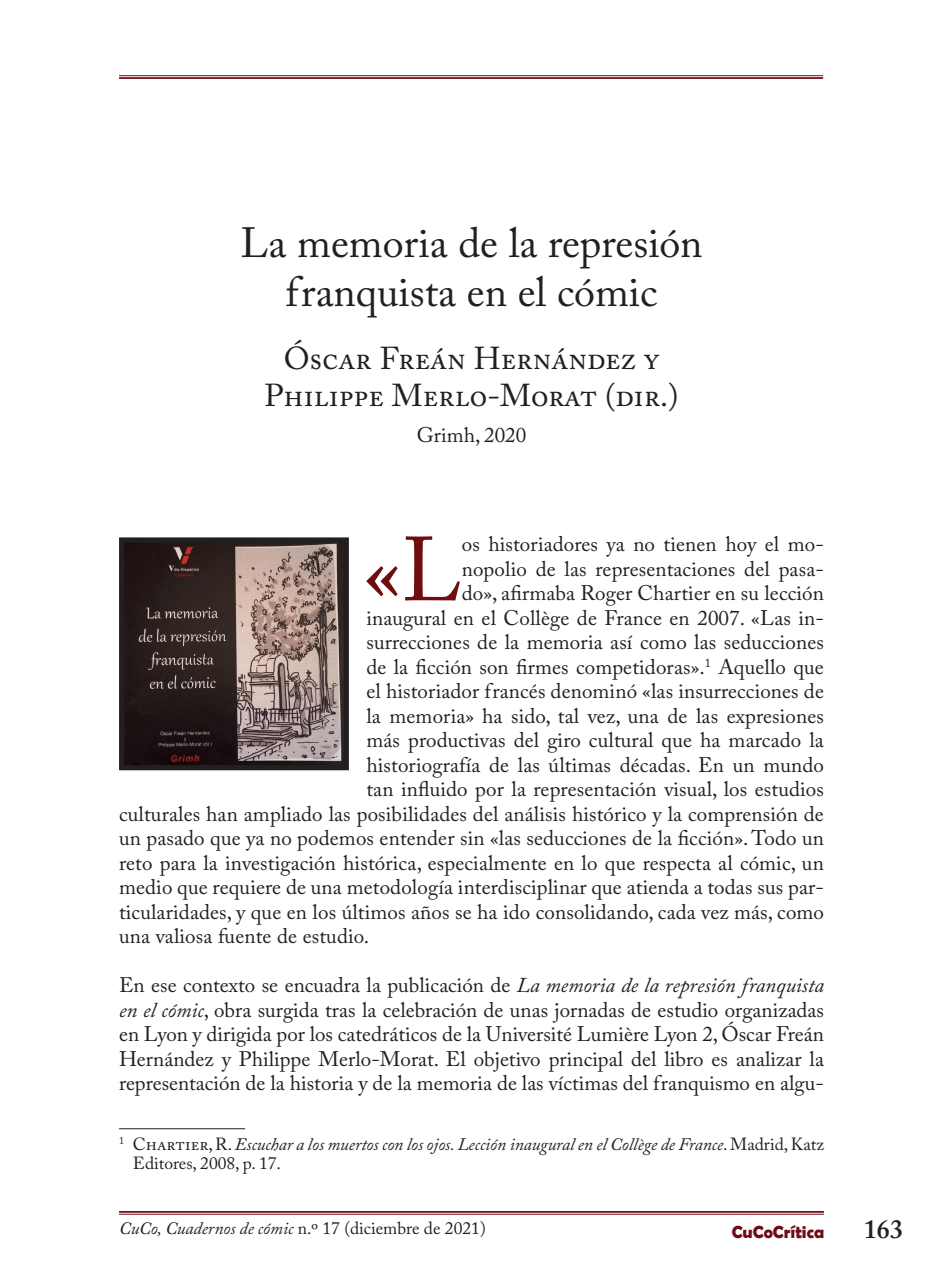
<style>
.page{position:relative;width:943px;height:1288px;background:#fff}
.page>*{position:absolute;margin:0;border:0;box-sizing:border-box;transform-origin:0 0}
.t1{font:89.95px "Adobe Caslon Pro";color:#710c0e}
.t2{font:42px/49px "Adobe Caslon Pro";color:#231f20;text-align:center}
.t3{font:31.5px/37.8px "Adobe Caslon Pro";color:#231f20;text-align:center}
.t4{font:600 26.25px "Adobe Caslon Pro";color:#231f20}
.t5{font:21px/24.5px "Adobe Caslon Pro";color:#231f20;text-align:justify}
.t6{font:italic 17.5px/19.2px "Adobe Caslon Pro";color:#231f20}
.t7{font:17.5px "Adobe Caslon Pro";color:#231f20}
.t8{font:700 17.5px "Berlin Sans FB Demi";color:#6e0b17}
.s1{font-style:italic}
.s2{font-style:normal}
</style>
<div class="page">
<hr style="left:119px;top:1211px;width:705px;height:2px;background:#6e0b17">
<hr style="left:119px;top:1214px;width:705px;height:1px;background:#6e0b17">
<hr style="left:119px;top:75px;width:704px;height:1px;background:#710c0e">
<hr style="left:119px;top:77px;width:704px;height:2px;background:#710c0e">
<hr style="left:119px;top:1128px;width:126px;height:1px;background:#231f20">
<img style="left:125px;top:543px;width:218px;height:221px">
<div style="left:119px;top:537px;width:230px;height:233px;border:5px solid #231f20"></div>
<h2 class="t2" style="left:240px;top:218px;width:464px">La memoria de la represión franquista en el cómic</h2>
<h3 class="t3" style="left:264px;top:339px;width:415px">Óscar Freán Hernández y<br>Philippe Merlo-Morat (dir.)</h3>
<p class="t5" style="left:416px;top:423px;width:111px">Grimh, 2020</p>
<h1 class="t1" style="left:364px;top:517px;width:99px">«L</h1>
<p class="t5" style="left:462px;top:532px;width:363px">os historiadores ya no tienen hoy el mo-</p>
<p class="t5" style="left:462px;top:556px;width:363px">nopolio de las representaciones del pasa-</p>
<p class="t5" style="left:462px;top:581px;width:363px">do», afirmaba Roger Chartier en su lección</p>
<p class="t5" style="left:366px;top:605px;width:459px">inaugural en el Collège de France en 2007. «Las in-</p>
<p class="t5" style="left:366px;top:630px;width:459px">surrecciones de la memoria así como las seducciones</p>
<p class="t5" style="left:366px;top:654px;width:459px">de la ficción son firmes competidoras».<sup>1</sup> Aquello que</p>
<p class="t5" style="left:366px;top:679px;width:459px">el historiador francés denominó «las insurrecciones de</p>
<p class="t5" style="left:366px;top:703px;width:459px">la memoria» ha sido, tal vez, una de las expresiones</p>
<p class="t5" style="left:366px;top:728px;width:459px">más productivas del giro cultural que ha marcado la</p>
<p class="t5" style="left:366px;top:752px;width:459px">historiografía de las últimas décadas. En un mundo</p>
<p class="t5" style="left:366px;top:777px;width:459px">tan influido por la representación visual, los estudios</p>
<p class="t5" style="left:119px;top:801px;width:706px">culturales han ampliado las posibilidades del análisis histórico y la comprensión de</p>
<p class="t5" style="left:119px;top:826px;width:706px">un pasado que ya no podemos entender sin «las seducciones de la ficción». Todo un</p>
<p class="t5" style="left:119px;top:850px;width:706px">reto para la investigación histórica, especialmente en lo que respecta al cómic, un</p>
<p class="t5" style="left:119px;top:875px;width:706px">medio que requiere de una metodología interdisciplinar que atienda a todas sus par-</p>
<p class="t5" style="left:119px;top:899px;width:706px">ticularidades, y que en los últimos años se ha ido consolidando, cada vez más, como</p>
<p class="t5" style="left:119px;top:924px;width:251px">una valiosa fuente de estudio.</p>
<p class="t5" style="left:119px;top:973px;width:706px">En ese contexto se encuadra la publicación de <span class="s1">La memoria de la represión franquista en el cómic</span>, obra surgida tras la celebración de unas jornadas de estudio organizadas en Lyon y dirigida por los catedráticos de la Université Lumière Lyon 2, Óscar Freán Hernández y Philippe Merlo-Morat. El objetivo principal del libro es analizar la representación de la historia y de la memoria de las víctimas del franquismo en algu-</p>
<p class="t6" style="left:133px;top:1134px;width:692px;text-indent:-14px"><sup>1</sup> <span class="s2">Chartier, R.</span>Escuchar a los muertos con los ojos. Lección inaugural en el Collège de France<span class="s2">. Madrid, Katz<br>Editores, 2008, p. 17.</span></p>
<p class="t7" style="left:119px;top:1218px;width:368px"><span class="s1">CuCo, Cuadernos de cómic</span> n.º 17 (diciembre de 2021)</p>
<p class="t8" style="left:731px;top:1222px;width:94px">CuCoCrítica</p>
<p class="t4" style="left:863px;top:1214px;width:41px">163</p>
</div>
